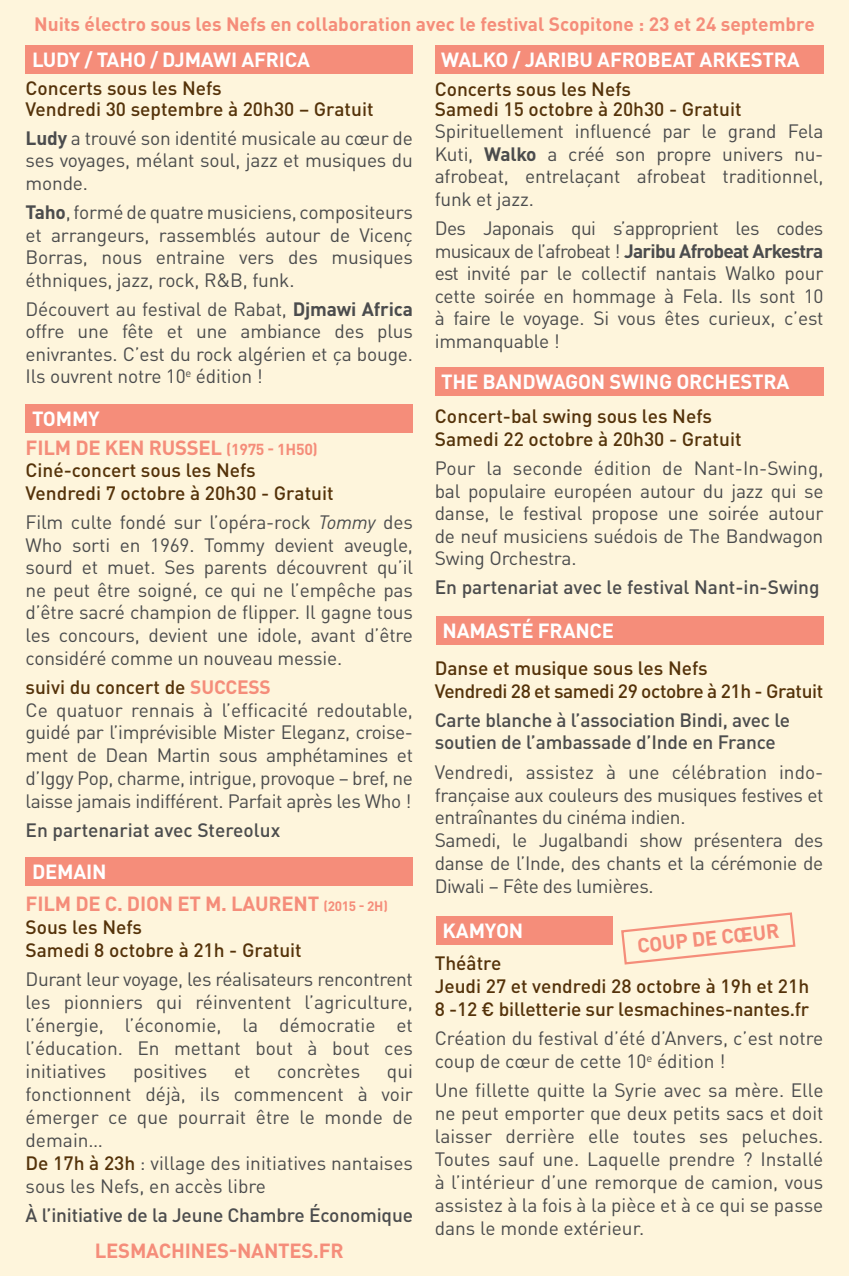
<style>
.page{position:relative;width:849px;height:1276px;background:#fff}
.page>*{position:absolute;margin:0;border:0;box-sizing:border-box;transform-origin:0 0}
.t1{font:700 20.25px "DINOT";letter-spacing:-.01em;color:#fff}
.t2{font:700 20.25px "DINOT";letter-spacing:-.01em;color:#f58d7a}
.t3{font:19.12px/22.5px "DINOT";letter-spacing:-.01em;color:#4b4c4d;text-align:justify}
.t4{font:500 19.12px/20.2px "DINOT";color:#543209}
.t5{font:500 19.12px/22.5px "DINOT";letter-spacing:-.01em;color:#4b4c4d}
.t6{font:700 19.12px "DINOT";color:#f58d7a}
.t7{font:500 19.12px "DINOT";letter-spacing:-.02em;color:#543209}
.t8{font:500 19.12px "DINOT";color:#533209}
.s1{font-weight:700}
.s2{font-size:15.75px}
.s3{font-style:italic}
.s4{font-weight:700;color:#f58d7a}
.s5{font-size:13.5px}
.s6{font-weight:500;color:#543209}
</style>
<div class="page">
<div style="left:0;top:0;width:848px;height:1276px;background:#fef5dc"></div>
<div style="left:26px;top:46px;width:387px;height:28px;background:#f58d7a"></div>
<div style="left:434px;top:46px;width:389px;height:28px;background:#f58d7a"></div>
<div style="left:434px;top:367px;width:389px;height:29px;background:#f58d7a"></div>
<div style="left:436px;top:916px;width:176px;height:29px;background:#f58d7a"></div>
<div style="left:26px;top:404px;width:387px;height:29px;background:#f58d7a"></div>
<div style="left:26px;top:857px;width:387px;height:29px;background:#f58d7a"></div>
<div style="left:436px;top:616px;width:387px;height:29px;background:#f58d7a"></div>
<svg style="left:621px;top:912px;width:175px;height:53px"></svg>
<p class="t6" style="left:34px;top:11px;width:782px">Nuits électro sous les Nefs en collaboration avec le festival Scopitone : 23 et 24 septembre</p>
<p class="t1" style="left:32px;top:47px;width:279px">LUDY / TAHO / DJMAWI AFRICA</p>
<p class="t1" style="left:441px;top:47px;width:360px">WALKO / JARIBU AFROBEAT ARKESTRA</p>
<p class="t4" style="left:26px;top:78px;width:349px">Concerts sous les Nefs<br>Vendredi 30 septembre à 20h30 – Gratuit</p>
<p class="t3" style="left:26px;top:126px;width:389px"><span class="s1">Ludy</span> a trouvé son identité musicale au cœur de ses voyages, mélant soul, jazz et musiques du monde.</p>
<p class="t3" style="left:26px;top:201px;width:389px"><span class="s1">Taho</span>, formé de quatre musiciens, compositeurs et arrangeurs, rassemblés autour de Vicenç Borras, nous entraine vers des musiques éthniques, jazz, rock, R&amp;B, funk.</p>
<p class="t3" style="left:26px;top:297px;width:389px">Découvert au festival de Rabat, <span class="s1">Djmawi Africa </span>offre une fête et une ambiance des plus enivrantes. C’est du rock algérien et ça bouge.<br>Ils ouvrent notre 10<sup>e</sup> édition !</p>
<p class="t1" style="left:32px;top:405px;width:69px">TOMMY</p>
<p class="t2" style="left:26px;top:434px;width:294px">FILM DE KEN RUSSEL <span class="s2">(1975 - 1H50)</span></p>
<p class="t4" style="left:26px;top:459px;width:231px">Ciné-concert sous les Nefs</p>
<p class="t4" style="left:26px;top:482px;width:309px">Vendredi 7 octobre à 20h30 - Gratuit</p>
<p class="t3" style="left:26px;top:511px;width:389px">Film culte fondé sur l’opéra-rock <span class="s3">Tommy</span> des Who sorti en 1969. Tommy devient aveugle, sourd et muet. Ses parents découvrent qu’il ne peut être soigné, ce qui ne l’empêche pas d’être sacré champion de flipper. Il gagne tous les concours, devient une idole, avant d’être considéré comme un nouveau messie.</p>
<p class="t4" style="left:26px;top:676px;width:247px">suivi du concert de <span class="s4">SUCCESS</span></p>
<p class="t3" style="left:26px;top:698px;width:389px">Ce quatuor rennais à l’efficacité redoutable, guidé par l’imprévisible Mister Eleganz, croise&shy;ment de Dean Martin sous amphétamines et d’Iggy Pop, charme, intrigue, provoque – bref, ne laisse jamais indifférent. Parfait après les Who !</p>
<p class="t5" style="left:26px;top:818px;width:256px">En partenariat avec Stereolux</p>
<p class="t1" style="left:32px;top:859px;width:76px">DEMAIN</p>
<p class="t2" style="left:26px;top:890px;width:363px">FILM DE C. DION ET M. LAURENT <span class="s5">(2015 - 2H)</span></p>
<p class="t4" style="left:26px;top:916px;width:118px">Sous les Nefs</p>
<p class="t4" style="left:26px;top:939px;width:278px">Samedi 8 octobre à 21h - Gratuit</p>
<p class="t3" style="left:26px;top:967px;width:389px">Durant leur voyage, les réalisateurs rencontrent les pionniers qui réinventent l’agriculture, l’énergie, l’économie, la démocratie et l’éducation. En mettant bout à bout ces initiatives</p>
<p class="t3" style="left:133px;top:1059px;width:76px">positives</p>
<p class="t3" style="left:234px;top:1059px;width:18px">et</p>
<p class="t3" style="left:277px;top:1059px;width:84px">concrètes</p>
<p class="t3" style="left:26px;top:1059px;width:389px;text-indent:361px">qui fonctionnent déjà, ils commencent à voir émerger ce que pourrait être le monde de demain…</p>
<p class="t3" style="left:26px;top:1151px;width:389px"><span class="s6">De 17h à 23h</span> : village des initiatives nantaises sous les Nefs, en accès libre</p>
<p class="t5" style="left:26px;top:1203px;width:389px">À l’initiative de la Jeune Chambre Économique</p>
<p class="t2" style="left:95px;top:1237px;width:250px">LESMACHINES-NANTES.FR</p>
<p class="t4" style="left:434px;top:78px;width:198px">Concerts sous les Nefs</p>
<p class="t4" style="left:434px;top:98px;width:308px">Samedi 15 octobre à 20h30 - Gratuit</p>
<p class="t3" style="left:434px;top:120px;width:390px">Spirituellement influencé par le grand Fela Kuti, <span class="s1">Walko</span> a créé son propre univers nu&shy;afrobeat, entrelaçant afrobeat traditionnel, funk et jazz.</p>
<p class="t3" style="left:434px;top:217px;width:390px">Des Japonais qui s’approprient les codes musicaux de l’afrobeat ! <span class="s1">Jaribu Afrobeat Arkestra </span>est invité par le collectif nantais Walko pour cette soirée en hommage à Fela. Ils sont 10 à faire le voyage. Si vous êtes curieux, c’est immanquable !</p>
<p class="t1" style="left:441px;top:369px;width:350px">THE BANDWAGON SWING ORCHESTRA</p>
<p class="t4" style="left:434px;top:405px;width:278px">Concert-bal swing sous les Nefs</p>
<p class="t8" style="left:434px;top:426px;width:308px">Samedi 22 octobre à 20h30 - Gratuit</p>
<p class="t3" style="left:434px;top:456px;width:390px">Pour la seconde édition de Nant-In-Swing, bal populaire européen autour du jazz qui se danse, le festival propose une soirée autour de neuf musiciens suédois de The Bandwagon Swing Orchestra.</p>
<p class="t5" style="left:434px;top:575px;width:386px">En partenariat avec le festival Nant-in-Swing</p>
<p class="t1" style="left:442px;top:618px;width:173px">NAMASTÉ FRANCE</p>
<p class="t4" style="left:434px;top:657px;width:274px">Danse et musique sous les Nefs</p>
<p class="t7" style="left:434px;top:679px;width:390px">Vendredi 28 et samedi 29 octobre à 21h - Gratuit</p>
<p class="t5" style="left:434px;top:708px;width:357px">Carte blanche à l’association Bindi, avec le soutien de l’ambassade d’Inde en France</p>
<p class="t3" style="left:434px;top:760px;width:390px">Vendredi, assistez à une célébration indo&shy;française aux couleurs des musiques festives et entraînantes du cinéma indien.</p>
<p class="t3" style="left:434px;top:828px;width:390px">Samedi, le Jugalbandi show présentera des danse de l’Inde, des chants et la cérémonie de Diwali – Fête des lumières.</p>
<p class="t1" style="left:442px;top:917px;width:82px">KAMYON</p>
<p class="t2" style="left:635px;top:932px;width:144px;rotate:-6deg">COUP DE CŒUR</p>
<p class="t4" style="left:434px;top:952px;width:68px">Théâtre</p>
<p class="t4" style="left:434px;top:975px;width:376px">Jeudi 27 et vendredi 28 octobre à 19h et 21h</p>
<p class="t4" style="left:434px;top:998px;width:376px">8 -12 € billetterie sur lesmachines-nantes.fr</p>
<p class="t3" style="left:434px;top:1026px;width:390px">Création du festival d’été d’Anvers, c’est notre coup de cœur de cette 10<sup>e</sup> édition !</p>
<p class="t3" style="left:434px;top:1078px;width:390px">Une fillette quitte la Syrie avec sa mère. Elle ne peut emporter que deux petits sacs et doit laisser derrière elle toutes ses peluches.<br>Toutes sauf une. Laquelle prendre ? Installé à l’intérieur d’une remorque de camion, vous assistez à la fois à la pièce et à ce qui se passe dans le monde extérieur.</p>
</div>
